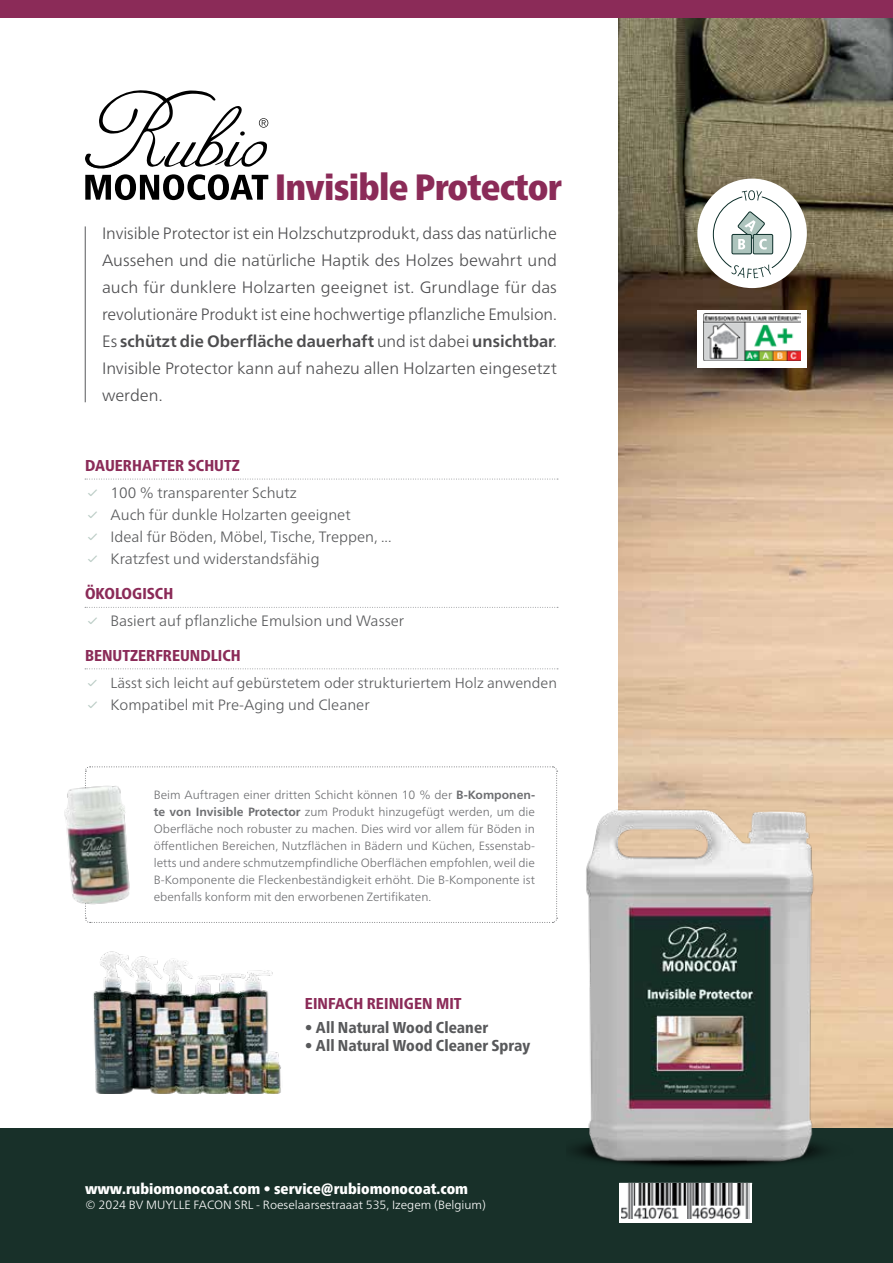
<style>
.page{position:relative;width:893px;height:1263px;background:#fff}
.page>*{position:absolute;margin:0;border:0;box-sizing:border-box;transform-origin:0 0}
.t1{font:900 condensed 36.6px "Frutiger Neue LTW1 G";letter-spacing:-.02em;color:#8b2b58}
.t2{font:300 16.5px/27px "Frutiger Neue LTW1 G";color:#4d4d4f;text-align:justify}
.t3{font:800 condensed 15.75px "Frutiger Neue LTW1 G";color:#8b2b58}
.t4{font:800 condensed 15.75px "Frutiger Neue LTW1 G";letter-spacing:.005em;color:#58595b}
.t5{font:300 15px/22.2px "Frutiger Neue LTW1 G";color:#58595b}
.t6{font:900 condensed 15px "Frutiger Neue LTW1 G";color:#fff}
.t7{font:300 14.55px "Frutiger Neue LTW1 G";color:#58595b}
.t8{font:300 12px/17px "Frutiger Neue LTW1 G";color:#6d6e71;text-align:justify}
.t9{font:300 12px "Frutiger Neue LTW1 G";color:#fff}
.s1{font-weight:700}
.s2{font-family:"icofont";font-weight:400;color:#b9cbc4}
</style>
<div class="page">
<img style="left:618px;top:17px;width:275px;height:1111px">
<div style="left:0;top:0;width:893px;height:17px;background:#8b2b58"></div>
<svg style="left:85px;top:90px;width:183px;height:110px"></svg>
<div style="left:697px;top:310px;width:110px;height:58px;background:#fff"></div>
<img style="left:703px;top:313px;width:97px;height:48px">
<div style="left:0;top:1128px;width:893px;height:135px;background:#183029"></div>
<img style="left:575px;top:775px;width:280px;height:408px">
<img style="left:93px;top:951px;width:188px;height:142px">
<div style="left:697px;top:179px;width:110px;height:109px;background:#fff;border-radius:50%"></div>
<svg style="left:713px;top:190px;width:78px;height:88px"></svg>
<svg style="left:85px;top:479px;width:473px;height:1px"></svg>
<svg style="left:85px;top:607px;width:473px;height:1px"></svg>
<svg style="left:85px;top:668px;width:473px;height:1px"></svg>
<svg style="left:85px;top:766px;width:473px;height:157px"></svg>
<img style="left:64px;top:775px;width:85px;height:145px">
<hr style="left:85px;top:226px;width:1px;height:176px;background:#58595b">
<div style="left:619px;top:1183px;width:133px;height:40px;background:#fff"></div>
<img style="left:621px;top:1183px;width:129px;height:35px">
<h1 class="t1" style="left:275px;top:159px;width:288px">Invisible Protector</h1>
<p class="t2" style="left:102px;top:219px;width:456px">Invisible Protector ist ein Holzschutzprodukt, dass das natürliche Aussehen und die natürliche Haptik des Holzes bewahrt und auch für dunklere Holzarten geeignet ist. Grundlage für das revolutionäre Produkt ist eine hochwertige pflanzliche Emulsion.<br>Es <span class="s1">schützt die Oberfläche dauerhaft</span> und ist dabei <span class="s1">unsichtbar</span>.<br>Invisible Protector kann auf nahezu allen Holzarten eingesetzt werden.</p>
<h3 class="t3" style="left:85px;top:454px;width:156px">DAUERHAFTER SCHUTZ</h3>
<p class="t5" style="left:85px;top:480px;width:308px"><span class="s2">ۖ</span> 100 % transparenter Schutz<br><span class="s2">ۖ</span> Auch für dunkle Holzarten geeignet<br><span class="s2">ۖ</span> Ideal für Böden, Möbel, Tische, Treppen, ... <span class="s2">ۖ</span> Kratzfest und widerstandsfähig</p>
<h3 class="t3" style="left:85px;top:582px;width:90px">ÖKOLOGISCH</h3>
<p class="t5" style="left:85px;top:609px;width:321px"><span class="s2">ۖ</span> Basiert auf pflanzliche Emulsion und Wasser</p>
<h3 class="t3" style="left:85px;top:643px;width:157px">BENUTZERFREUNDLICH</h3>
<p class="t7" style="left:85px;top:672px;width:473px"><span class="s2">ۖ</span> Lässt sich leicht auf gebürstetem oder strukturiertem Holz anwenden</p>
<p class="t5" style="left:85px;top:692px;width:286px"><span class="s2">ۖ</span> Kompatibel mit Pre-Aging und Cleaner</p>
<p class="t8" style="left:154px;top:786px;width:383px">Beim Auftragen einer dritten Schicht können 10 % der <span class="s1">B-Komponen&shy;te von Invisible Protector</span> zum Produkt hinzugefügt werden, um die Oberfläche noch robuster zu machen. Dies wird vor allem für Böden in öffentlichen Bereichen, Nutzflächen in Bädern und Küchen, Essenstab&shy;letts und andere schmutzempfindliche Oberflächen empfohlen, weil die B-Komponente die Fleckenbeständigkeit erhöht. Die B-Komponente ist ebenfalls konform mit den erworbenen Zertifikaten.</p>
<h3 class="t3" style="left:305px;top:992px;width:158px">EINFACH REINIGEN MIT</h3>
<h3 class="t4" style="left:305px;top:1015px;width:185px">• All Natural Wood Cleaner</h3>
<h3 class="t4" style="left:305px;top:1034px;width:227px">• All Natural Wood Cleaner Spray</h3>
<p class="t6" style="left:85px;top:1177px;width:384px">www.rubiomonocoat.com • service@rubiomonocoat.com</p>
<p class="t9" style="left:85px;top:1196px;width:402px">© 2024 BV MUYLLE FACON SRL - Roeselaarsestraaat 535, Izegem (Belgium)</p>
</div>
